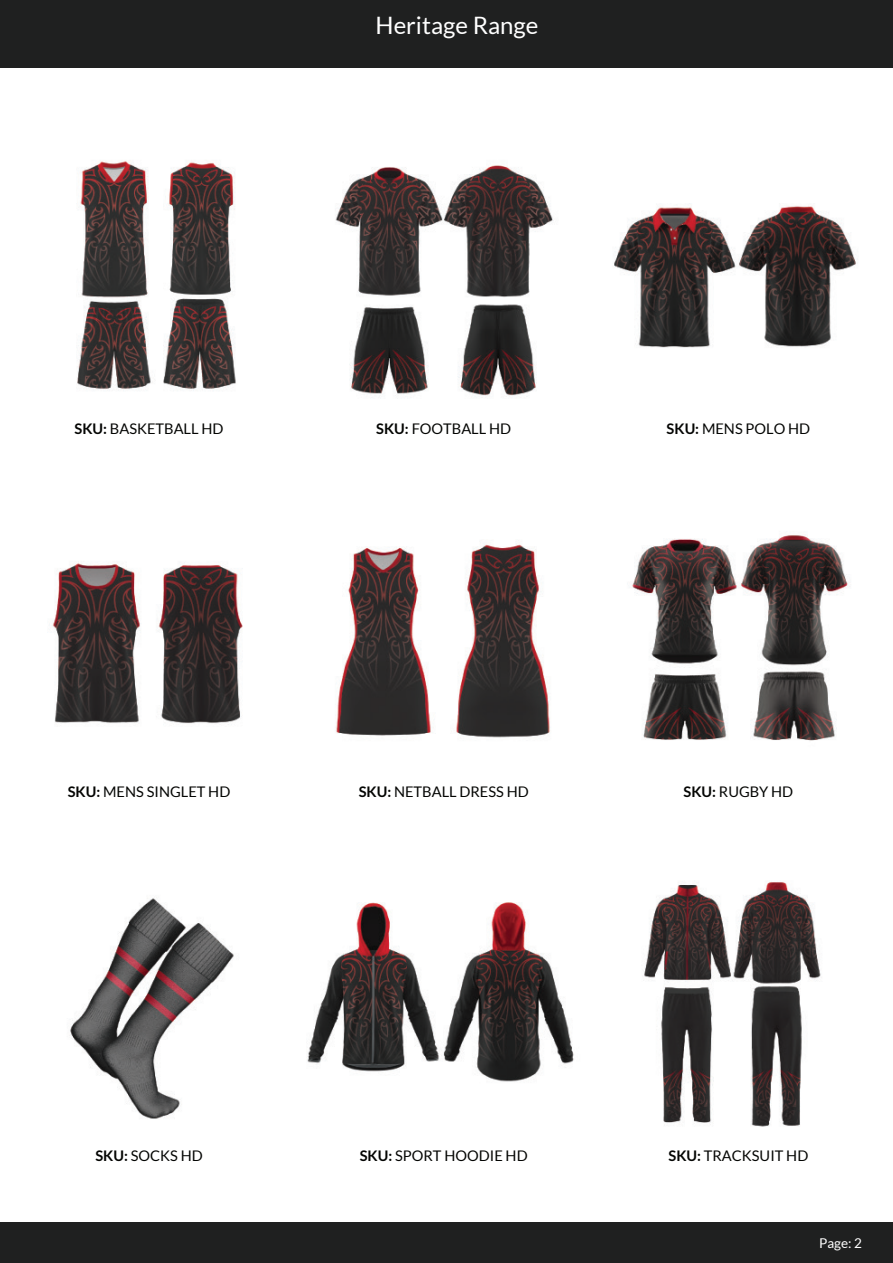
<style>
.page{position:relative;width:893px;height:1263px;background:#fff}
.page>*{position:absolute;margin:0;border:0;box-sizing:border-box;transform-origin:0 0}
.t1{font:24px "Lato";color:#fff}
.t2{font:14.7px "Lato";color:#040503}
.t3{font:13.5px "Lato";color:#fff}
.s1{font-weight:700}
</style>
<div class="page">
<img style="left:77px;top:161px;width:159px;height:230px">
<img style="left:335px;top:165px;width:219px;height:233px">
<img style="left:335px;top:543px;width:215px;height:195px">
<img style="left:614px;top:203px;width:244px;height:145px">
<img style="left:632px;top:535px;width:217px;height:206px">
<img style="left:49px;top:561px;width:194px;height:163px">
<img style="left:70px;top:898px;width:164px;height:221px">
<img style="left:307px;top:902px;width:267px;height:180px">
<img style="left:644px;top:881px;width:177px;height:246px">
<div style="left:0;top:0;width:893px;height:68px;background:#1f2020"></div>
<div style="left:0;top:1222px;width:893px;height:41px;background:#1f2020"></div>
<h1 class="t1" style="left:376px;top:12px;width:164px">Heritage Range</h1>
<p class="t2" style="left:75px;top:420px;width:150px"><span class="s1">SKU:</span> BASKETBALL HD</p>
<p class="t2" style="left:376px;top:420px;width:136px"><span class="s1">SKU:</span> FOOTBALL HD</p>
<p class="t2" style="left:667px;top:420px;width:145px"><span class="s1">SKU:</span> MENS POLO HD</p>
<p class="t2" style="left:68px;top:784px;width:164px"><span class="s1">SKU:</span> MENS SINGLET HD</p>
<p class="t2" style="left:359px;top:784px;width:172px"><span class="s1">SKU:</span> NETBALL DRESS HD</p>
<p class="t2" style="left:683px;top:784px;width:111px"><span class="s1">SKU:</span> RUGBY HD</p>
<p class="t2" style="left:95px;top:1147px;width:109px"><span class="s1">SKU:</span> SOCKS HD</p>
<p class="t2" style="left:360px;top:1147px;width:169px"><span class="s1">SKU:</span> SPORT HOODIE HD</p>
<p class="t2" style="left:668px;top:1147px;width:141px"><span class="s1">SKU:</span> TRACKSUIT HD</p>
<p class="t3" style="left:819px;top:1235px;width:44px">Page: 2</p>
</div>
